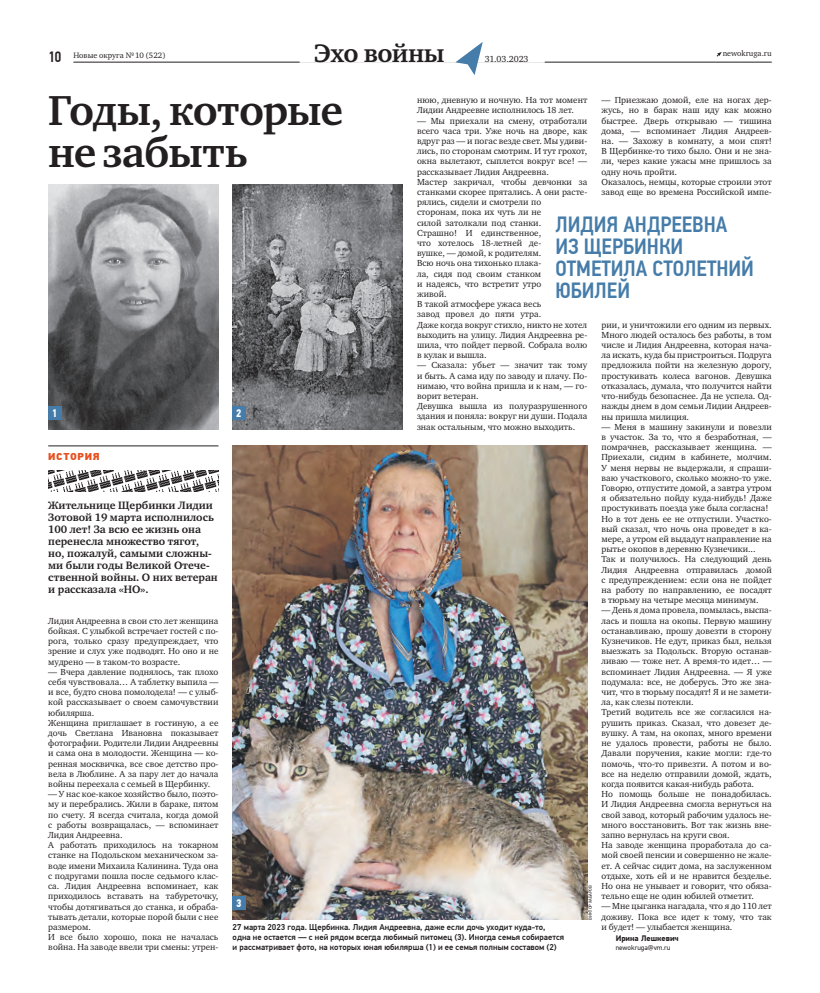
<style>
.page{position:relative;width:820px;height:993px;background:#fff}
.page>*{position:absolute;margin:0;border:0;box-sizing:border-box;transform-origin:0 0}
.t1{font:700 43px/42px "Charter ITC";letter-spacing:-.02em;color:#231f20}
.t2{font:700 26px "Charter ITC";letter-spacing:-.015em;color:#231f20}
.t3{font:500 22px/22px "PF Din Text Cond Pro";color:#457ca9}
.t4{font:500 15px "PF Din Text Cond Pro";color:#231f20}
.t5{font:700 11px/12px "Charter ITC";color:#231f20}
.t6{font:700 11px "PF Din Text Cond Pro";color:#fff}
.t7{font:900 10px "PF Din Text Pro";letter-spacing:.07em;color:#e65120}
.t8{font:9px/10.2px "Charter ITC";color:#231f20}
.t9{font:500 8.5px/10.2px "PF Din Text Pro";color:#231f20}
.t10{font:8px "Charter ITC";color:#231f20}
.t11{font:700 8px "PF Din Text Pro";color:#231f20}
.t12{font:7px "PF Din Text Pro";color:#231f20}
.t13{font:4.5px "PF Din Text Pro";color:#231f20}
</style>
<div class="page">
<svg style="left:716px;top:52px;width:5px;height:5px"></svg>
<hr style="left:73px;top:62px;width:698px;height:1px;background:#231f20">
<div style="left:299px;top:43px;width:245px;height:20px;background:#fff"></div>
<svg style="left:455px;top:42px;width:27px;height:33px"></svg>
<svg style="left:48px;top:470px;width:171px;height:21px"></svg>
<hr style="left:48px;top:445px;width:170px;height:1px;background:#231f20">
<img style="left:232px;top:445px;width:355px;height:474px">
<img style="left:232px;top:185px;width:171px;height:244px">
<img style="left:48px;top:185px;width:170px;height:244px">
<div style="left:48px;top:406px;width:13px;height:13px;background:#457ca9"></div>
<div style="left:232px;top:406px;width:14px;height:13px;background:#457ca9"></div>
<div style="left:232px;top:896px;width:14px;height:13px;background:#457ca9"></div>
<h3 class="t4" style="left:48px;top:51px;width:15px">10</h3>
<h2 class="t2" style="left:314px;top:37px;width:132px">Эхо войны</h2>
<p class="t10" style="left:722px;top:48px;width:51px">newokruga.ru</p>
<p class="t10" style="left:73px;top:50px;width:94px">Новые округа № 10 (522)</p>
<p class="t8" style="left:484px;top:54px;width:45px">31.03.2023</p>
<h1 class="t1" style="left:48px;top:89px;width:296px">Годы, которые не забыть</h1>
<p class="t8" style="left:601px;top:95px;width:172px">— Приезжаю домой, еле на ногах дер&shy;жусь, но в барак наш иду как можно быстрее. Дверь открываю — тишина дома, — вспоминает Лидия Андреев&shy;на. — Захожу в комнату, а мои спят!<br>В Щербинке-то тихо было. Они и не зна&shy;ли, через какие ужасы мне пришлось за одну ночь пройти.<br>Оказалось, немцы, которые строили этот завод еще во времена Российской импе-</p>
<p class="t8" style="left:417px;top:95px;width:172px">нюю, дневную и ночную. На тот момент<br>Лидии Андреевне исполнилось 18 лет.</p>
<p class="t8" style="left:417px;top:115px;width:172px">— Мы приехали на смену, отработали всего часа три. Уже ночь на дворе, как вдруг раз — и погас везде свет. Мы удиви&shy;лись, по сторонам смотрим. И тут грохот, окна вылетают, сыплется вокруг все! — рассказывает Лидия Андреевна.<br>Мастер закричал, чтобы девчонки за станками скорее прятались. А они расте&shy;рялись, сидели и смотрели по<br>сторонам, пока их чуть ли не<br>силой затолкали под станки.<br>Страшно! И единственное,<br>что хотелось 18-летней де-<br>вушке, — домой, к родителям.<br>Всю ночь она тихонько плака-<br>ла, сидя под своим станком<br>и надеясь, что встретит утро<br>живой.<br>В такой атмосфере ужаса весь<br>завод провел до пяти утра.<br>Даже когда вокруг стихло, никто не хотел выходить на улицу. Лидия Андреевна ре&shy;шила, что пойдет первой. Собрала волю в кулак и вышла.</p>
<p class="t8" style="left:417px;top:360px;width:172px">— Сказала: убьет — значит так тому и быть. А сама иду по заводу и плачу. По&shy;нимаю, что война пришла и к нам, — го&shy;ворит ветеран.<br>Девушка вышла из полуразрушенного здания и поняла: вокруг ни души. Подала знак остальным, что можно выходить.</p>
<h3 class="t3" style="left:555px;top:215px;width:200px">ЛИДИЯ АНДРЕЕВНА<br>ИЗ ЩЕРБИНКИ<br>ОТМЕТИЛА СТОЛЕТНИЙ<br>ЮБИЛЕЙ</h3>
<p class="t8" style="left:601px;top:319px;width:172px;text-align:justify">рии, и уничтожили его одним из первых.<br>Много людей осталось без работы, в том числе и Лидия Андреевна, которая нача&shy;ла искать, куда бы пристроиться. Подруга предложила пойти на железную дорогу, простукивать колеса вагонов. Девушка отказалась, думала, что получится найти что-нибудь безопаснее. Да не успела. Од&shy;нажды днем в дом семьи Лидии Андреев&shy;ны пришла милиция.</p>
<p class="t8" style="left:601px;top:421px;width:172px">— Меня в машину закинули и повезли в участок. За то, что я безработная, — помрачнев, рассказывает женщина. — Приехали, сидим в кабинете, молчим.<br>У меня нервы не выдержали, я спраши&shy;ваю участкового, сколько можно-то уже.<br>Говорю, отпустите домой, а завтра утром я обязательно пойду куда-нибудь! Даже простукивать поезда уже была согласна!<br>Но в тот день ее не отпустили. Участко&shy;вый сказал, что ночь она проведет в ка&shy;мере, а утром ей выдадут направление на рытье окопов в деревню Кузнечики...<br>Так и получилось. На следующий день Лидия Андреевна отправилась домой с предупреждением: если она не пойдет на работу по направлению, ее посадят в тюрьму на четыре месяца минимум.</p>
<p class="t8" style="left:601px;top:605px;width:172px">— День я дома провела, помылась, выспа&shy;лась и пошла на окопы. Первую машину останавливаю, прошу довезти в сторону Кузнечиков. Не едут, приказ был, нельзя выезжать за Подольск. Вторую останав&shy;ливаю — тоже нет. А время-то идет… — вспоминает Лидия Андреевна. — Я уже подумала: все, не доберусь. Это же зна&shy;чит, что в тюрьму посадят! Я и не замети&shy;ла, как слезы потекли.<br>Третий водитель все же согласился на&shy;рушить приказ. Сказал, что довезет де&shy;вушку. А там, на окопах, много времени не удалось провести, работы не было.<br>Давали поручения, какие могли: где-то помочь, что-то привезти. А потом и во&shy;все на неделю отправили домой, ждать, когда появится какая-нибудь работа.<br>Но помощь больше не понадобилась.<br>И Лидия Андреевна смогла вернуться на свой завод, который рабочим удалось не&shy;много восстановить. Вот так жизнь вне&shy;запно вернулась на круги своя.<br>На заводе женщина проработала до са&shy;мой своей пенсии и совершенно не жале&shy;ет. А сейчас сидит дома, на заслуженном отдыхе, хоть ей и не нравится безделье.<br>Но она не унывает и говорит, что обяза&shy;тельно еще не один юбилей отметит.</p>
<p class="t8" style="left:601px;top:900px;width:172px;text-align:justify">— Мне цыганка нагадала, что я до 110 лет доживу. Пока все идет к тому, что так и будет! — улыбается женщина.</p>
<p class="t11" style="left:615px;top:935px;width:64px">Ирина Лешкевич</p>
<p class="t12" style="left:615px;top:944px;width:56px">newokruga@vm.ru</p>
<p class="t6" style="left:52px;top:408px;width:7px">1</p>
<p class="t6" style="left:236px;top:408px;width:7px">2</p>
<p class="t7" style="left:48px;top:452px;width:53px">ИСТОРИЯ</p>
<p class="t5" style="left:48px;top:499px;width:171px">Жительнице Щербинки Лидии<br>Зотовой 19 марта исполнилось<br>100 лет! За всю ее жизнь она перенесла множество тягот, но, пожалуй, самыми сложны&shy;ми были годы Великой Отече&shy;ственной войны. О них ветеран и рассказала «НО».</p>
<p class="t8" style="left:48px;top:615px;width:172px;text-align:justify">Лидия Андреевна в свои сто лет женщина бойкая. С улыбкой встречает гостей с по&shy;рога, только сразу предупреждает, что зрение и слух уже подводят. Но оно и не мудрено — в таком-то возрасте.</p>
<p class="t8" style="left:48px;top:666px;width:172px">— Вчера давление поднялось, так плохо себя чувствовала… А таблетку выпила — и все, будто снова помолодела! — с улыб&shy;кой рассказывает о своем самочувствии юбилярша.<br>Женщина приглашает в гостиную, а ее дочь Светлана Ивановна показывает фотографии. Родители Лидии Андреевны и сама она в молодости. Женщина — ко&shy;ренная москвичка, все свое детство про&shy;вела в Люблине. А за пару лет до начала войны переехала с семьей в Щербинку.</p>
<p class="t8" style="left:48px;top:788px;width:172px">— У нас кое-какое хозяйство было, поэто&shy;му и перебрались. Жили в бараке, пятом по счету. Я всегда считала, когда домой с работы возвращалась, — вспоминает Лидия Андреевна.<br>А работать приходилось на токарном станке на Подольском механическом за&shy;воде имени Михаила Калинина. Туда она с подругами пошла после седьмого клас&shy;са. Лидия Андреевна вспоминает, как приходилось вставать на табуреточку, чтобы дотягиваться до станка, и обраба&shy;тывать детали, которые порой были с нее размером.<br>И все было хорошо, пока не началась вой на. На заводе ввели три смены: утрен-</p>
<p class="t13" style="left:588px;top:919px;width:36px;rotate:-90deg">ВИКТОР ХАБАРОВ</p>
<p class="t6" style="left:236px;top:898px;width:7px">3</p>
<p class="t9" style="left:232px;top:922px;width:333px">27 марта 2023 года. Щербинка. Лидия Андреевна, даже если дочь уходит куда-то, одна не остается — с ней рядом всегда любимый питомец (3). Иногда семья собирается и рассматривает фото, на которых юная юбилярша (1) и ее семья полным составом (2)</p>
</div>
